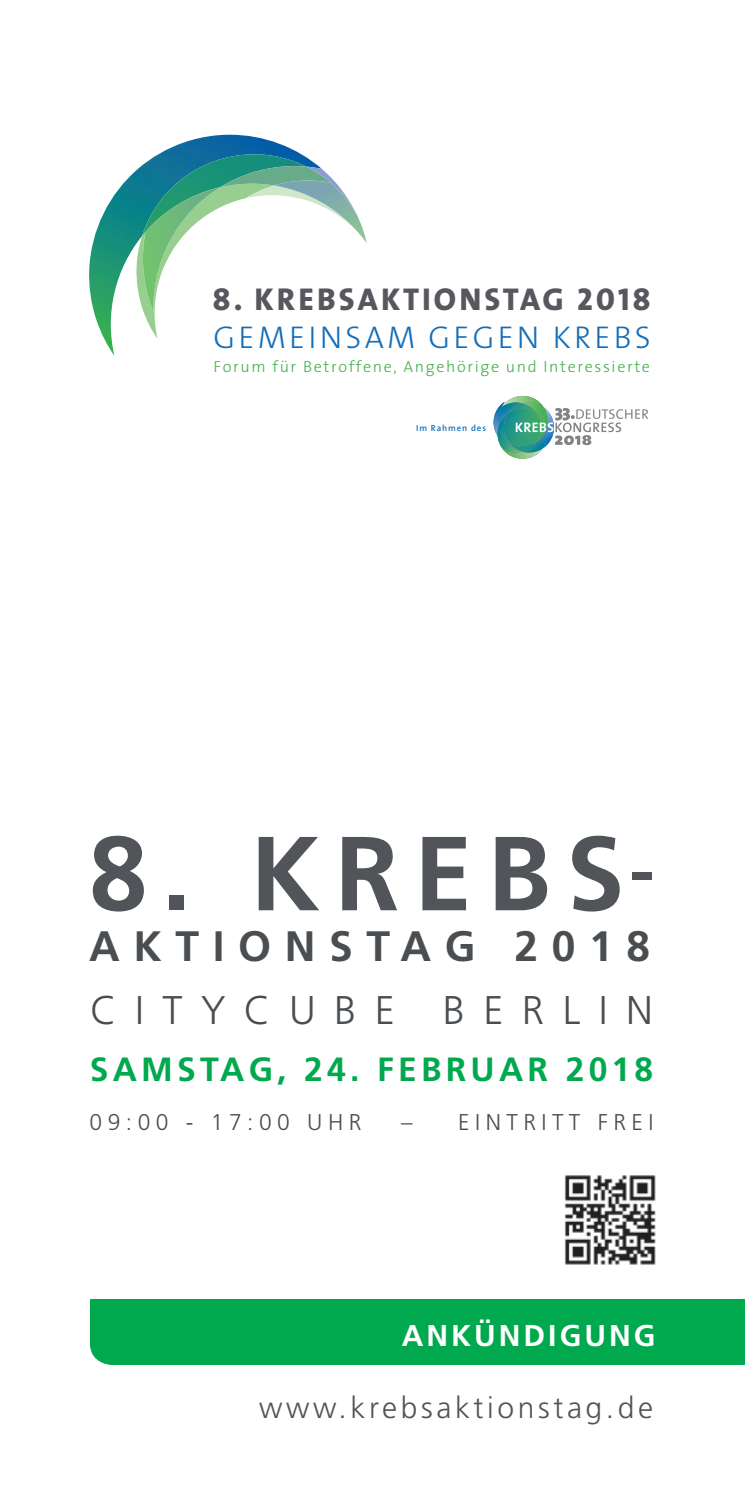
<style>
.page{position:relative;width:745px;height:1489px;background:#fff}
.page>*{position:absolute;margin:0;border:0;box-sizing:border-box;transform-origin:0 0}
.t1{font:700 105px "Frutiger";letter-spacing:.14em;color:#515458}
.t2{font:700 72.5px "Frutiger";color:#515458}
.t3{font:700 42.5px "Frutiger";letter-spacing:.32em;color:#4a4e51}
.t4{font:300 40px "Frutiger";letter-spacing:.46em;color:#4a4e51}
.t5{font:700 33.5px "Frutiger";letter-spacing:.125em;color:#00a84e}
.t6{font:31.75px "The Sans Extra Bold Caps";letter-spacing:.1em;color:#56585e}
.t7{font:300 31.5px "The Sans";letter-spacing:.1em;color:#146eb8}
.t8{font:300 30px "Frutiger";letter-spacing:.12em;color:#515458}
.t9{font:700 30px "Frutiger";letter-spacing:.1em;color:#fff}
.t10{font:300 22.75px "Frutiger";letter-spacing:.24em;color:#494e51}
.t11{font:300 16px "The Sans";letter-spacing:.1em;color:#44b04b}
.t12{font:9px "The Sans LP6 Se Bld";letter-spacing:.1em;color:#146eb8}
</style>
<div class="page">
<img style="left:89px;top:135px;width:230px;height:221px">
<img style="left:142px;top:154px;width:164px;height:12px">
<img style="left:359px;top:220px;width:7px;height:22px">
<svg style="left:136px;top:166px;width:223px;height:173px"></svg>
<img style="left:274px;top:180px;width:33px;height:5px">
<svg style="left:493px;top:396px;width:155px;height:63px"></svg>
<img style="left:564px;top:1175px;width:92px;height:90px">
<div style="left:90px;top:1299px;width:654px;height:65px;background:#00a84e"></div>
<h3 class="t6" style="left:213px;top:273px;width:439px">8. KREBSAKTIONSTAG 2018</h3>
<h3 class="t7" style="left:213px;top:311px;width:438px">GEMEINSAM GEGEN KREBS</h3>
<p class="t11" style="left:213px;top:353px;width:437px">Forum für Betroffene, Angehörige und Interessierte</p>
<p class="t12" style="left:416px;top:422px;width:71px">Im Rahmen des</p>
<h1 class="t1" style="left:89px;top:812px;width:536px">8. KREBS</h1>
<h3 class="t3" style="left:89px;top:921px;width:562px">AKTIONSTAG 2018</h3>
<h2 class="t2" style="left:629px;top:828px;width:26px">-</h2>
<h3 class="t4" style="left:90px;top:987px;width:564px">CITYCUBE BERLIN</h3>
<h3 class="t5" style="left:90px;top:1049px;width:564px">SAMSTAG, 24. FEBRUAR 2018</h3>
<h3 class="t10" style="left:89px;top:1109px;width:273px">09:00 - 17:00 UHR</h3>
<h3 class="t10" style="left:401px;top:1109px;width:254px">– EINTRITT FREI</h3>
<h3 class="t9" style="left:401px;top:1317px;width:255px">ANKÜNDIGUNG</h3>
<h3 class="t8" style="left:259px;top:1390px;width:395px">www.krebsaktionstag.de</h3>
</div>
